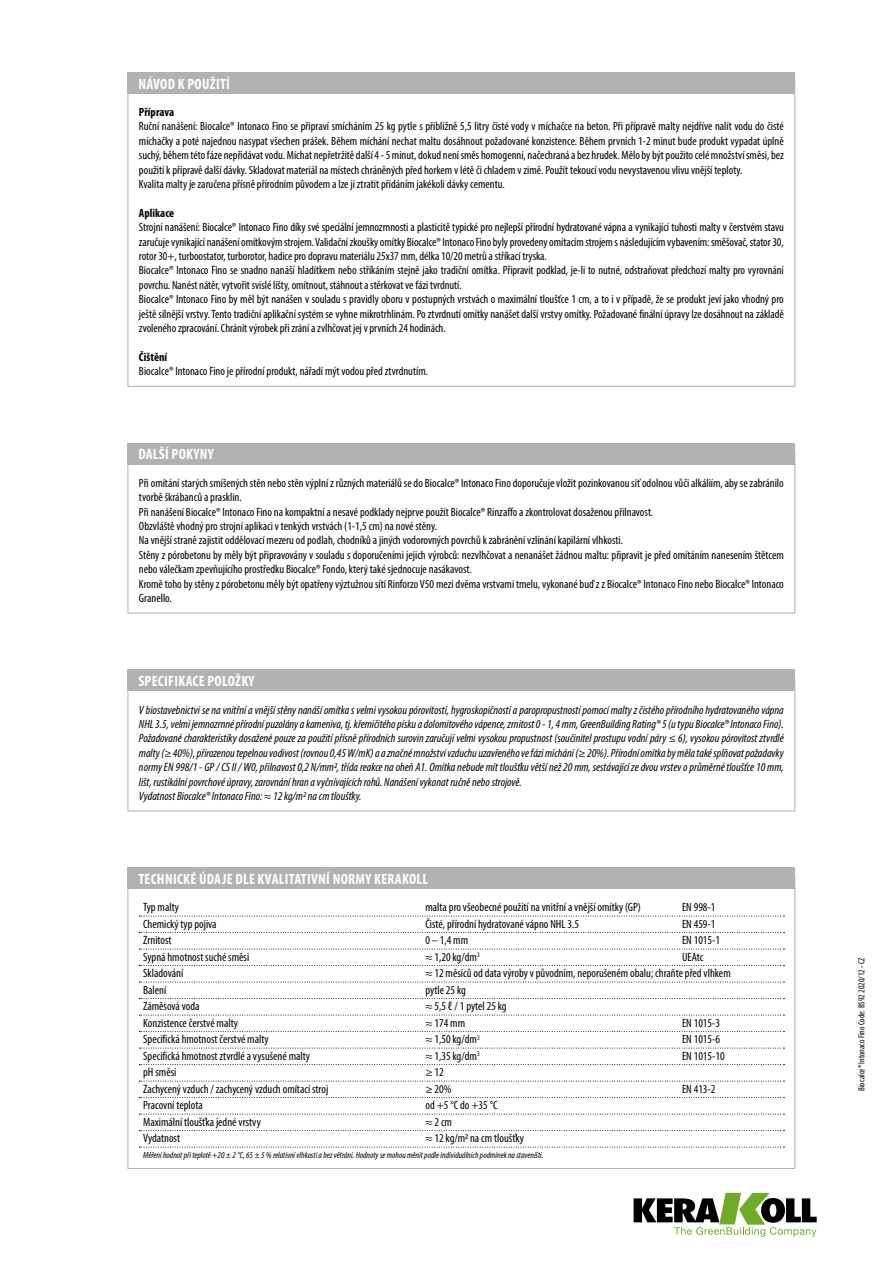
<style>
.page{position:relative;width:893px;height:1263px;background:#fff}
.page>*{position:absolute;margin:0;border:0;box-sizing:border-box;transform-origin:0 0}
.t1{font:700 condensed 15px "Myriad Pro";letter-spacing:.02em;color:#fff}
.t2{font:condensed 12px/14.4px "Myriad Pro";color:#000}
.t3{font:italic condensed 12px/14.4px "Myriad Pro";color:#000}
.t4{font:700 condensed 12px "Myriad Pro";color:#000}
.t5{font:italic condensed 9px "Myriad Pro";color:#000}
.t6{font:condensed 9px "Myriad Pro";color:#000}
</style>
<div class="page">
<svg style="left:634px;top:1193px;width:183px;height:44px"></svg>
<div style="left:128px;top:72px;width:667px;height:22px;background:#b3b2b2"></div>
<div style="left:128px;top:443px;width:667px;height:21px;background:#b3b2b2"></div>
<div style="left:128px;top:678px;width:667px;height:133px;border:1px solid #b3b2b2"></div>
<div style="left:128px;top:670px;width:667px;height:21px;background:#b3b2b2"></div>
<svg style="left:139px;top:916px;width:645px;height:1px"></svg>
<svg style="left:139px;top:932px;width:645px;height:1px"></svg>
<svg style="left:139px;top:949px;width:645px;height:1px"></svg>
<svg style="left:139px;top:965px;width:645px;height:1px"></svg>
<svg style="left:139px;top:982px;width:645px;height:1px"></svg>
<svg style="left:139px;top:998px;width:645px;height:1px"></svg>
<svg style="left:139px;top:1015px;width:645px;height:1px"></svg>
<svg style="left:139px;top:1031px;width:645px;height:1px"></svg>
<svg style="left:139px;top:1048px;width:645px;height:1px"></svg>
<svg style="left:139px;top:1064px;width:645px;height:1px"></svg>
<svg style="left:139px;top:1081px;width:645px;height:1px"></svg>
<svg style="left:139px;top:1097px;width:645px;height:1px"></svg>
<svg style="left:139px;top:1114px;width:645px;height:1px"></svg>
<svg style="left:139px;top:1130px;width:645px;height:1px"></svg>
<svg style="left:139px;top:1147px;width:645px;height:1px"></svg>
<div style="left:128px;top:868px;width:667px;height:21px;background:#b3b2b2"></div>
<p class="t1" style="left:138px;top:74px;width:93px">NÁVOD K POUŽITÍ</p>
<p class="t4" style="left:139px;top:105px;width:37px">Příprava</p>
<p class="t2" style="left:139px;top:119px;width:646px">Ruční nanášení: Biocalce® Intonaco Fino se připraví smícháním 25 kg pytle s přibližně 5,5 litry čisté vody v míchačce na beton. Při přípravě malty nejdříve nalít vodu do čisté míchačky a poté najednou nasypat všechen prášek. Během míchání nechat maltu dosáhnout požadované konzistence. Během prvních 1-2 minut bude produkt vypadat úplně suchý, běhemtéto fáze nepřidávat vodu. Míchat nepřetržitě další 4 - 5 minut, dokud není směs homogenní, načechranáa bez hrudek. Mělo by být použito celé množství směsi, bez použití k přípravě další dávky. Skladovat materiál na místech chráněných před horkem v létě či chladem v zimě. Použít tekoucí vodu nevystavenou vlivu vnější teploty.<br>Kvalita malty je zaručena přísně přírodním původem a lze ji ztratit přidáním jakékoli dávky cementu.</p>
<p class="t4" style="left:139px;top:205px;width:37px">Aplikace</p>
<p class="t2" style="left:139px;top:220px;width:646px">Strojní nanášení: Biocalce® Intonaco Fino díky své speciální jemnozrnnosti a plasticitě typické pro nejlepší přírodní hydratované vápna a vynikající tuhosti malty v čerstvém stavu zaručuje vynikající nanášení omítkovým strojem. Validační zkoušky omítky Biocalce® Intonaco Fino byly provedeny omítacím strojem s následujícím vybavením: směšovač, stator 30, rotor 30+, turboostator, turborotor, hadice pro dopravu materiálu 25x37 mm, délka 10/20 metrů a stříkací tryska.<br>Biocalce® Intonaco Fino se snadno nanáší hladítkem nebo stříkáním stejně jako tradiční omítka. Připravit podklad, je-li to nutné, odstraňovat předchozí malty pro vyrovnání povrchu. Nanést nátěr, vytvořit svislé lišty, omítnout, stáhnout a stěrkovat ve fázi tvrdnutí.<br>Biocalce® Intonaco Fino by měl být nanášen v souladu s pravidly oboru v postupných vrstvách o maximální tloušťce 1 cm, a to i v případě, že se produkt jeví jako vhodný pro ještě silnější vrstvy. Tento tradiční aplikační systém se vyhne mikrotrhlinám. Po ztvrdnutí omítky nanášet další vrstvy omítky. Požadované finální úpravy lze dosáhnout na základě zvoleného zpracování. Chránit výrobek při zrání a zvlhčovat jej v prvních 24 hodinách.</p>
<p class="t4" style="left:139px;top:349px;width:30px">Čištění</p>
<p class="t2" style="left:139px;top:364px;width:291px">Biocalce® Intonaco Fino je přírodní produkt, nářadí mýt vodou před ztvrdnutím.</p>
<p class="t1" style="left:138px;top:445px;width:77px">DALŠÍ POKYNY</p>
<p class="t2" style="left:139px;top:475px;width:646px">Při omítání starých smíšených stěn nebo stěn výplní z různých materiálů se do Biocalce® Intonaco Fino doporučuje vložit pozinkovanou síť odolnou vůči alkáliím, aby se zabránilo tvorbě škrábanců a prasklin.<br>Při nanášení Biocalce® Intonaco Fino na kompaktní a nesavé podklady nejprve použít Biocalce® Rinzaffo a zkontrolovat dosaženou přilnavost.<br>Obzvláště vhodný pro strojní aplikaci v tenkých vrstvách (1-1,5 cm) na nové stěny.<br>Na vnější straně zajistit oddělovací mezeru od podlah, chodníků a jiných vodorovných povrchů k zabránění vzlínání kapilární vlhkosti.<br>Stěny z pórobetonu by měly být připravovány v souladu s doporučeními jejich výrobců: nezvlhčovat a nenanášet žádnou maltu: připravit je před omítáním nanesením štětcem nebo válečkam zpevňujícího prostředku Biocalce® Fondo, který také sjednocuje nasákavost.<br>Kromě toho by stěny z pórobetonu měly být opatřeny výztužnou sítí Rinforzo V50 mezi dvěma vrstvami tmelu, vykonané buď z z Biocalce® Intonaco Fino nebo Biocalce® Intonaco Granello.</p>
<p class="t1" style="left:138px;top:672px;width:118px">SPECIFIKACE POLOŽKY</p>
<p class="t3" style="left:139px;top:702px;width:646px">V biostavebnictvi se na vnitřní a vnější stěny nanáší omítka s velmi vysokou pórovitostí, hygroskopičností a paropropustností pomocí malty z čistého přírodního hydratovaného vápna NHL 3.5, velmi jemnozrnné přírodní puzolány a kameniva, tj. křemičitého písku a dolomitového vápence, zrnitost 0 - 1, 4 mm, GreenBuilding Rating® 5 (u typu Biocalce® Intonaco Fino).<br>Požadované charakteristiky dosažené pouze za použití přísně přírodních surovin zaručují velmi vysokou propustnost (součinitel prostupu vodní páry ≤ 6), vysokou pórovitost ztvrdlé malty (≥ 40%), přirozenou tepelnou vodivost (rovnou 0,45 W/mK) a a značné množství vzduchu uzavřeného ve fázi míchání (≥ 20%). Přírodní omítka by měla také splňovat požadavky normy EN 998/1 - GP / CS II / W0, přilnavost 0,2 N/mm2, třída reakce na oheň A1. Omítka nebude mít tloušťku větší než 20 mm, sestávající ze dvou vrstev o průměrné tloušťce 10 mm, lišt, rustikální povrchové úpravy, zarovnání hran a vyčnívajících rohů. Nanášení vykonat ručně nebo strojově.<br>Vydatnost Biocalce® Intonaco Fino: ≈ 12 kg/m2 na cm tloušťky.</p>
<p class="t1" style="left:138px;top:869px;width:291px">TECHNICKÉ ÚDAJE DLE KVALITATIVNÍ NORMY KERAKOLL</p>
<p class="t2" style="left:143px;top:900px;width:37px">Typ malty</p>
<p class="t2" style="left:425px;top:900px;width:217px">malta pro všeobecné použití na vnitřní a vnější omítky (GP)</p>
<p class="t2" style="left:682px;top:900px;width:35px">EN 998-1</p>
<p class="t2" style="left:143px;top:917px;width:75px">Chemický typ pojiva</p>
<p class="t2" style="left:425px;top:917px;width:155px">Čisté, přírodní hydratované vápno NHL 3.5</p>
<p class="t2" style="left:682px;top:917px;width:35px">EN 459-1</p>
<p class="t2" style="left:143px;top:933px;width:30px">Zrnitost</p>
<p class="t2" style="left:425px;top:933px;width:44px">0 – 1,4 mm</p>
<p class="t2" style="left:682px;top:933px;width:40px">EN 1015-1</p>
<p class="t2" style="left:143px;top:950px;width:107px">Sypná hmotnost suché směsi</p>
<p class="t2" style="left:425px;top:950px;width:56px">≈ 1,20 kg/dm<sup>3</sup></p>
<p class="t2" style="left:682px;top:950px;width:23px">UEAtc</p>
<p class="t2" style="left:143px;top:966px;width:42px">Skladování</p>
<p class="t2" style="left:425px;top:966px;width:307px">≈ 12 měsíců od data výroby v původním, neporušeném obalu; chraňte před vlhkem</p>
<p class="t2" style="left:143px;top:983px;width:25px">Balení</p>
<p class="t2" style="left:425px;top:983px;width:42px">pytle 25 kg</p>
<p class="t2" style="left:143px;top:999px;width:58px">Záměsová voda</p>
<p class="t2" style="left:425px;top:999px;width:83px">≈ 5,5 ℓ / 1 pytel 25 kg</p>
<p class="t2" style="left:143px;top:1016px;width:96px">Konzistence čerstvé malty</p>
<p class="t2" style="left:425px;top:1016px;width:41px">≈ 174 mm</p>
<p class="t2" style="left:682px;top:1016px;width:40px">EN 1015-3</p>
<p class="t2" style="left:143px;top:1032px;width:127px">Specifická hmotnost čerstvé malty</p>
<p class="t2" style="left:425px;top:1032px;width:56px">≈ 1,50 kg/dm<sup>3</sup></p>
<p class="t2" style="left:682px;top:1032px;width:40px">EN 1015-6</p>
<p class="t2" style="left:143px;top:1049px;width:168px">Specifická hmotnost ztvrdlé a vysušené malty</p>
<p class="t2" style="left:425px;top:1049px;width:56px">≈ 1,35 kg/dm<sup>3</sup></p>
<p class="t2" style="left:682px;top:1049px;width:44px">EN 1015-10</p>
<p class="t2" style="left:143px;top:1065px;width:35px">pH směsi</p>
<p class="t2" style="left:425px;top:1065px;width:20px">≥ 12</p>
<p class="t2" style="left:143px;top:1082px;width:187px">Zachycený vzduch / zachycený vzduch omítací stroj</p>
<p class="t2" style="left:425px;top:1082px;width:28px">≥ 20%</p>
<p class="t2" style="left:682px;top:1082px;width:35px">EN 413-2</p>
<p class="t2" style="left:143px;top:1098px;width:61px">Pracovní teplota</p>
<p class="t2" style="left:425px;top:1098px;width:74px">od +5 °C do +35 °C</p>
<p class="t2" style="left:143px;top:1115px;width:119px">Maximální tloušťka jedné vrstvy</p>
<p class="t2" style="left:425px;top:1115px;width:28px">≈ 2 cm</p>
<p class="t2" style="left:143px;top:1131px;width:38px">Vydatnost</p>
<p class="t2" style="left:425px;top:1131px;width:100px">≈ 12 kg/m2 na cm tloušťky</p>
<p class="t5" style="left:143px;top:1149px;width:402px">Měření hodnot při teplotě +20 ± 2 °C, 65 ± 5 % relativní vlhkosti a bez větrání. Hodnoty se mohou měnit podle individuálních podmínek na staveništi.</p>
<p class="t6" style="left:856px;top:1091px;width:135px;rotate:-90deg">Biocalce® Intonaco Fino Code: B592 2020/12 - CZ</p>
</div>
